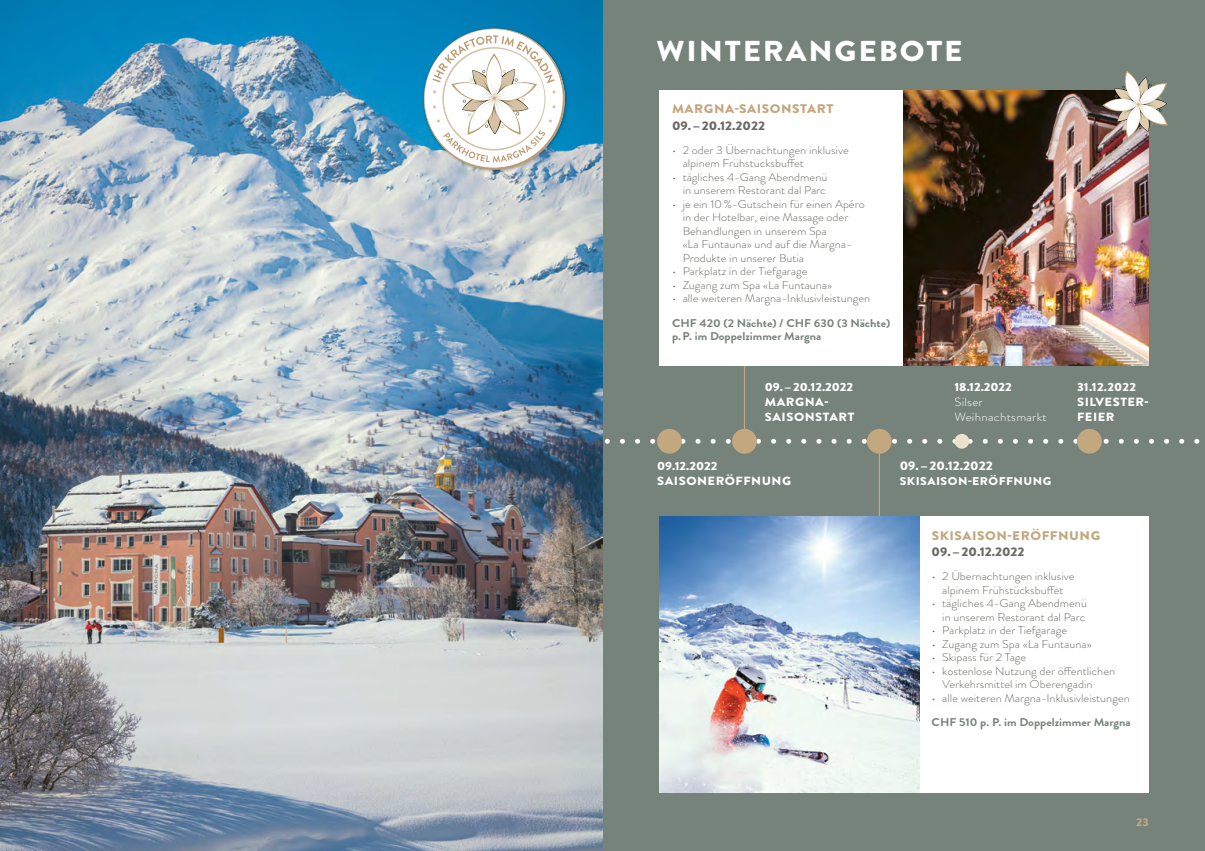
<style>
.page{position:relative;width:1205px;height:851px;background:#fff}
.page>*{position:absolute;margin:0;border:0;box-sizing:border-box;transform-origin:0 0}
.t1{font:900 28.75px "Brandon Grotesque";letter-spacing:.06em;color:#fff;scale:1.09 1}
.t2{font:900 12.5px "Brandon Grotesque";letter-spacing:.04em;color:#c2a77f;scale:1.09 1}
.t3{font:900 12.5px "Brandon Grotesque";color:#6b6a65;scale:1.09 1}
.t4{font:900 12.5px "Brandon Grotesque";color:#fff;scale:1.09 1}
.t5{font:900 11.88px/15px "Brandon Grotesque";letter-spacing:.04em;color:#fff;scale:1.09 1}
.t6{font:300 11.88px/15px "Brandon Grotesque";letter-spacing:.02em;color:#fff;scale:1.09 1}
.t7{font:300 11.25px/13.5px "Brandon Grotesque";color:#6b6a65;scale:1.09 1}
.t8{font:700 11.25px/13.5px "Brandon Grotesque";color:#75837a;scale:1.09 1}
.t9{font:900 11.25px "Brandon Grotesque";letter-spacing:.04em;color:#fff;scale:1.09 1}
.t10{font:900 11.25px "Brandon Grotesque";color:#c2a77f;scale:1.09 1}
</style>
<div class="page">
<div style="left:602px;top:0;width:603px;height:850px;background:#75837a"></div>
<hr style="left:744px;top:318px;width:1px;height:122px;background:#c2a77f">
<svg style="left:602px;top:438px;width:598px;height:5px"></svg>
<div style="left:659px;top:90px;width:266px;height:276px;background:#fff"></div>
<img style="left:904px;top:90px;width:244px;height:276px">
<img style="left:1102px;top:71px;width:66px;height:68px">
<img style="left:0;top:0;width:602px;height:850px">
<div style="left:422px;top:26px;width:146px;height:147px;background:#000;opacity:.26"></div>
<svg style="left:424px;top:28px;width:141px;height:142px"></svg>
<div style="left:657px;top:429px;width:25px;height:24px;background:#c2a77f;border-radius:50%"></div>
<hr style="left:879px;top:451px;width:1px;height:122px;background:#c2a77f">
<div style="left:867px;top:429px;width:25px;height:24px;background:#c2a77f;border-radius:50%"></div>
<div style="left:1077px;top:429px;width:25px;height:24px;background:#c2a77f;border-radius:50%"></div>
<div style="left:954px;top:434px;width:15px;height:14px;background:#ede0cc;border-radius:50%"></div>
<div style="left:732px;top:429px;width:25px;height:24px;background:#c2a77f;border-radius:50%"></div>
<div style="left:919px;top:516px;width:229px;height:277px;background:#fff"></div>
<img style="left:659px;top:516px;width:260px;height:276px">
<h1 class="t1" style="left:656px;top:31px;width:282px">WINTERANGEBOTE</h1>
<p class="t2" style="left:672px;top:100px;width:150px">MARGNA-SAISONSTART</p>
<p class="t3" style="left:672px;top:116px;width:87px">09.–20.12.2022</p>
<p class="t7" style="left:683px;top:143px;width:154px;text-indent:-11px">• 2 oder 3 Übernachtungen inklusive alpinem Frühstücksbuffet</p>
<p class="t7" style="left:672px;top:170px;width:144px;text-align:right">• tägliches 4-Gang Abendmenü in unserem Restorant dal Parc</p>
<p class="t7" style="left:683px;top:197px;width:168px;text-indent:-11px">• je ein 10%-Gutschein für einen Apéro in der Hotelbar, eine Massage oder<br>Behandlungen in unserem Spa<br>«La Funtauna» und auf die Margna-<br>Produkte in unserer Butia</p>
<p class="t7" style="left:672px;top:265px;width:126px">• Parkplatz in der Tiefgarage</p>
<p class="t7" style="left:672px;top:278px;width:148px">• Zugang zum Spa «La Funtauna»</p>
<p class="t7" style="left:672px;top:292px;width:183px">• alle weiteren Margna-Inklusivleistungen</p>
<p class="t8" style="left:672px;top:316px;width:202px">CHF 420 (2 Nächte) / CHF 630 (3 Nächte) p.P. im Doppelzimmer Margna</p>
<p class="t5" style="left:765px;top:380px;width:84px">09.–20.12.2022<br>MARGNA-<br>SAISONSTART</p>
<p class="t5" style="left:1077px;top:380px;width:67px">31.12.2022<br>SILVESTER-<br>FEIER</p>
<p class="t5" style="left:954px;top:380px;width:54px">18.12.2022</p>
<p class="t6" style="left:954px;top:394px;width:86px">Silser<br>Weihnachtsmarkt</p>
<p class="t5" style="left:657px;top:458px;width:125px">09.12.2022<br>SAISONERÖFFNUNG</p>
<p class="t4" style="left:899px;top:456px;width:87px">09.–20.12.2022</p>
<p class="t9" style="left:900px;top:473px;width:141px">SKISAISON-ERÖFFNUNG</p>
<p class="t2" style="left:932px;top:526px;width:156px">SKISAISON-ERÖFFNUNG</p>
<p class="t3" style="left:931px;top:543px;width:87px">09.–20.12.2022</p>
<p class="t7" style="left:931px;top:569px;width:133px;text-align:center">• 2 Übernachtungen inklusive alpinem Frühstücksbuffet</p>
<p class="t7" style="left:931px;top:596px;width:144px;text-align:right">• tägliches 4-Gang Abendmenü in unserem Restorant dal Parc</p>
<p class="t7" style="left:931px;top:623px;width:126px">• Parkplatz in der Tiefgarage</p>
<p class="t7" style="left:931px;top:637px;width:148px">• Zugang zum Spa «La Funtauna»</p>
<p class="t7" style="left:931px;top:650px;width:88px">• Skipass für 2 Tage</p>
<p class="t7" style="left:942px;top:664px;width:160px;text-indent:-11px">• kostenlose Nutzung der öffentlichen<br>Verkehrsmittel im Oberengadin</p>
<p class="t7" style="left:931px;top:691px;width:183px">• alle weiteren Margna-Inklusivleistungen</p>
<p class="t8" style="left:931px;top:715px;width:184px">CHF 510 p. P. im Doppelzimmer Margna</p>
<p class="t10" style="left:1136px;top:813px;width:13px">23</p>
</div>
